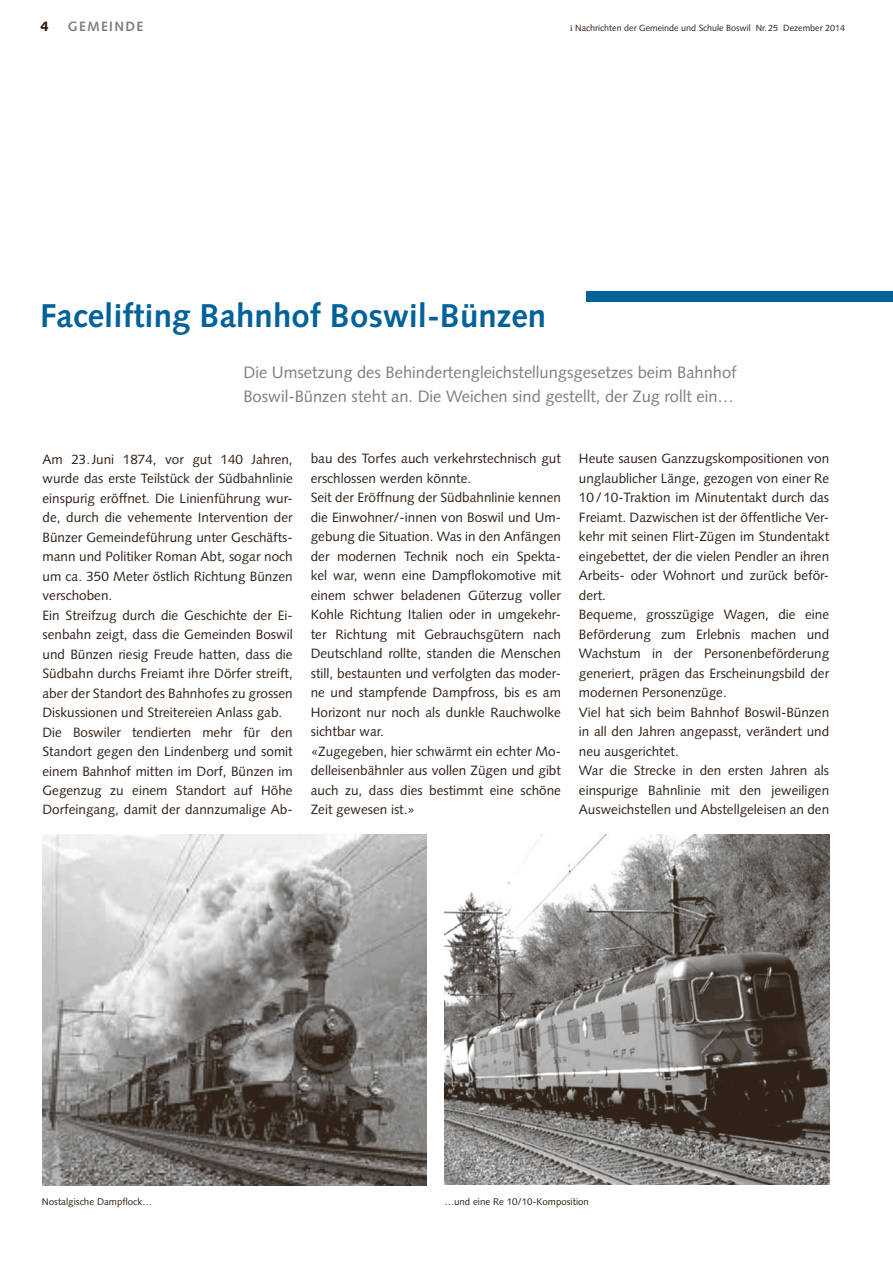
<style>
.page{position:relative;width:893px;height:1263px;background:#fff}
.page>*{position:absolute;margin:0;border:0;box-sizing:border-box;transform-origin:0 0}
.t1{font:700 33px "Syntax LT Std";color:#00629a}
.t2{font:16.5px/24px "Syntax LT Std";color:#807d7a}
.t3{font:13.5px/19.5px "Syntax LT Std";color:#2f2116}
.t4{font:700 13.5px "Syntax LT Std";letter-spacing:.1em;color:#807d7a}
.t5{font:900 13.5px "Syntax LT Std";color:#2f2116}
.t6{font:9.75px "Syntax LT Std";color:#2f2116}
.t7{font:9px "Syntax LT Std";color:#2f2116}
.s1{font-family:"Utopia Std"}
</style>
<div class="page">
<div style="left:587px;top:291px;width:306px;height:11px;background:#00629a"></div>
<img style="left:43px;top:834px;width:384px;height:351px">
<img style="left:444px;top:834px;width:385px;height:351px">
<p class="t5" style="left:40px;top:18px;width:10px">4</p>
<p class="t4" style="left:68px;top:19px;width:77px">GEMEINDE</p>
<p class="t7" style="left:570px;top:23px;width:276px"><span class="s1">i</span> Nachrichten der Gemeinde und Schule Boswil Nr.25 Dezember 2014</p>
<h1 class="t1" style="left:40px;top:297px;width:508px">Facelifting Bahnhof Boswil-Bünzen</h1>
<p class="t2" style="left:243px;top:361px;width:495px">Die Umsetzung des Behindertengleichstellungsgesetzes beim Bahnhof<br>Boswil-Bünzen steht an. Die Weichen sind gestellt, der Zug rollt ein…</p>
<p class="t3" style="left:43px;top:449px;width:252px">Am 23.Juni 1874, vor gut 140 Jahren, wurde das erste Teilstück der Südbahnlinie einspurig eröffnet. Die Linienführung wur&shy;de, durch die vehemente Intervention der Bünzer Gemeindeführung unter Geschäfts&shy;mann und Politiker Roman Abt, sogar noch um ca. 350 Meter östlich Richtung Bünzen verschoben.<br>Ein Streifzug durch die Geschichte der Ei&shy;senbahn zeigt, dass die Gemeinden Boswil und Bünzen riesig Freude hatten, dass die Südbahn durchs Freiamt ihre Dörfer streift, aber der Standort des Bahnhofes zu grossen Diskussionen und Streitereien Anlass gab.<br>Die Boswiler tendierten mehr für den Standort gegen den Lindenberg und somit einem Bahnhof mitten im Dorf, Bünzen im Gegenzug zu einem Standort auf Höhe Dorfeingang, damit der dannzumalige Ab-</p>
<p class="t3" style="left:311px;top:449px;width:252px">bau des Torfes auch verkehrstechnisch gut erschlossen werden könnte.<br>Seit der Eröffnung der Südbahnlinie kennen die Einwohner/-innen von Boswil und Um&shy;gebung die Situation. Was in den Anfängen der modernen Technik noch ein Spekta&shy;kel war, wenn eine Dampflokomotive mit einem schwer beladenen Güterzug voller Kohle Richtung Italien oder in umgekehr&shy;ter Richtung mit Gebrauchsgütern nach Deutschland rollte, standen die Menschen still, bestaunten und verfolgten das moder&shy;ne und stampfende Dampfross, bis es am Horizont nur noch als dunkle Rauchwolke sichtbar war.<br>«Zugegeben, hier schwärmt ein echter Mo&shy;delleisenbähnler aus vollen Zügen und gibt auch zu, dass dies bestimmt eine schöne Zeit gewesen ist.»</p>
<p class="t3" style="left:579px;top:449px;width:252px">Heute sausen Ganzzugskompositionen von unglaublicher Länge, gezogen von einer Re 10/10-Traktion im Minutentakt durch das Freiamt. Dazwischen ist der öffentliche Ver&shy;kehr mit seinen Flirt-Zügen im Stundentakt eingebettet, der die vielen Pendler an ihren Arbeits- oder Wohnort und zurück beför&shy;dert.<br>Bequeme, grosszügige Wagen, die eine Beförderung zum Erlebnis machen und Wachstum in der Personenbeförderung generiert, prägen das Erscheinungsbild der modernen Personenzüge.<br>Viel hat sich beim Bahnhof Boswil-Bünzen in all den Jahren angepasst, verändert und neu ausgerichtet.<br>War die Strecke in den ersten Jahren als einspurige Bahnlinie mit den jeweiligen Ausweichstellen und Abstellgeleisen an den</p>
<p class="t6" style="left:42px;top:1195px;width:112px">Nostalgische Dampflock…</p>
<p class="t6" style="left:444px;top:1195px;width:146px">…und eine Re 10/10-Komposition</p>
</div>
